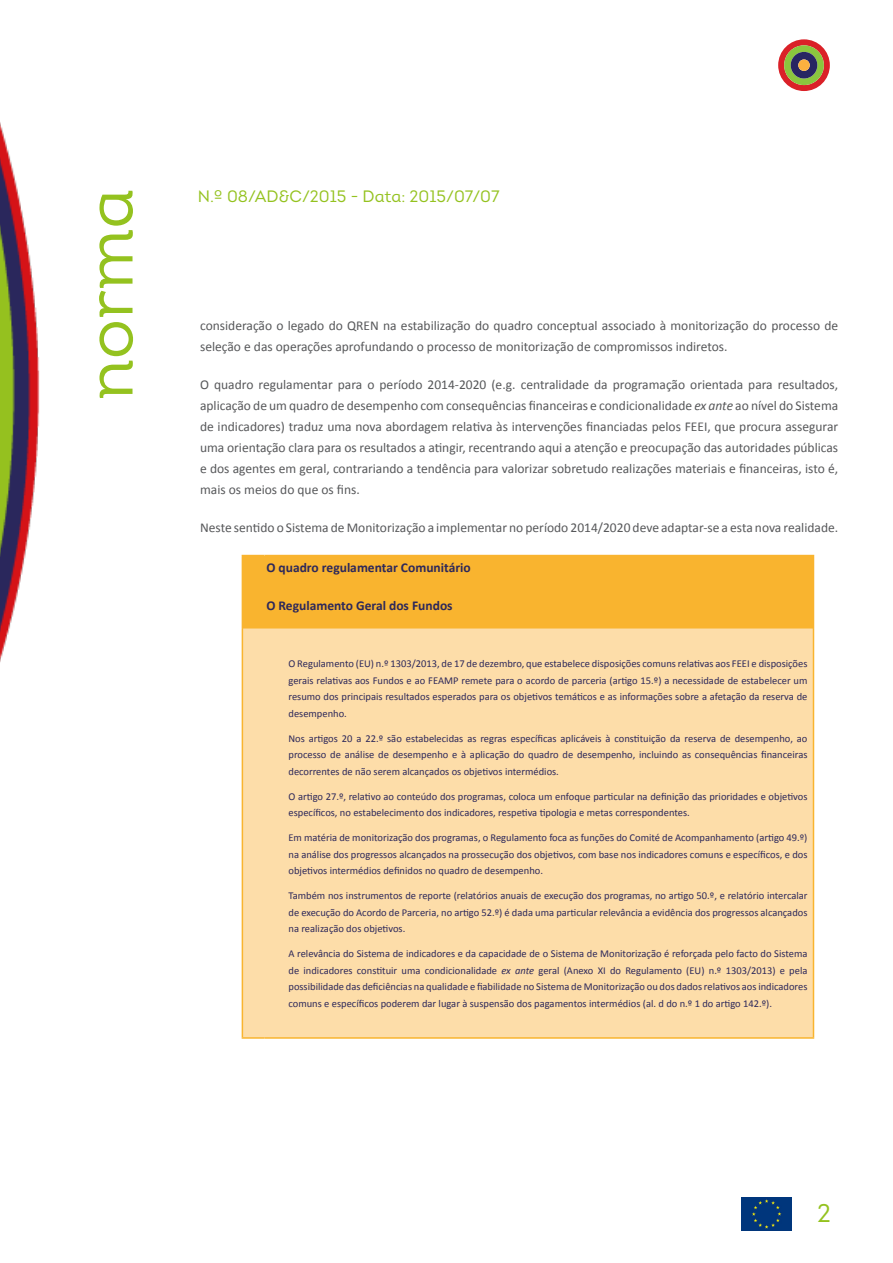
<style>
.page{position:relative;width:893px;height:1263px;background:#fff}
.page>*{position:absolute;margin:0;border:0;box-sizing:border-box;transform-origin:0 0}
.t1{font:67.2px "Intro Book Alt";color:#94c21f}
.Caixa{font:25.5px "Intro Book Alt";color:#94c21f}
.t2{font:16.5px "Intro Book Alt";color:#94c21f}
.Texto_NORMA{font:13.5px/21px "Calibri";color:#57585a}
.Texto_NORMA-2{font:700 13.5px "Calibri";color:#2d285a}
.Texto_NORMA-3{font:10.5px/16.5px "Calibri";color:#2d285a;text-align:justify}
.s1{font-style:italic}
</style>
<div class="page">
<img style="left:0;top:122px;width:40px;height:540px">
<svg style="left:778px;top:39px;width:52px;height:52px"></svg>
<div style="left:798px;top:59px;width:12px;height:12px;background:#fbb03f;border-radius:50%"></div>
<img style="left:742px;top:1197px;width:50px;height:33px">
<div style="left:242px;top:555px;width:571px;height:73px;background:#f9b42f"></div>
<div style="left:243px;top:628px;width:570px;height:409px;background:#fddda9"></div>
<hr style="left:242px;top:628px;width:1px;height:409px;background:#f9b42f">
<hr style="left:813px;top:628px;width:1px;height:409px;background:#f9b42f">
<hr style="left:242px;top:1037px;width:22px;height:2px;background:#f9b42f">
<hr style="left:264px;top:1037px;width:550px;height:2px;background:#f9b42f">
<hr style="left:264px;top:555px;width:550px;height:1px;background:#f9b42f">
<hr style="left:813px;top:556px;width:1px;height:72px;background:#f9b42f">
<h1 class="t1" style="left:68px;top:400px;width:213px;rotate:-90deg">norma</h1>
<h3 class="t2" style="left:198px;top:186px;width:303px">N.º 08/AD&amp;C/2015 - Data: 2015/07/07</h3>
<p class="Texto_NORMA" style="left:200px;top:315px;width:640px">consideração o legado do QREN na estabilização do quadro conceptual associado à monitorização do processo de seleção e das operações aprofundando o processo de monitorização de compromissos indiretos.</p>
<p class="Texto_NORMA" style="left:200px;top:374px;width:640px;text-align:justify">O quadro regulamentar para o período 2014-2020 (e.g. centralidade da programação orientada para resultados, aplicação de um quadro de desempenho com consequências financeiras e condicionalidade <span class="s1">ex ante</span> ao nível do Sistema de indicadores) traduz uma nova abordagem relativa às intervenções financiadas pelos FEEI, que procura assegurar uma orientação clara para os resultados a atingir, recentrando aqui a atenção e preocupação das autoridades públicas e dos agentes em geral, contrariando a tendência para valorizar sobretudo realizações materiais e financeiras, isto é, mais os meios do que os fins.</p>
<p class="Texto_NORMA" style="left:200px;top:517px;width:640px">Neste sentido o Sistema de Monitorização a implementar no período 2014/2020 deve adaptar-se a esta nova realidade.</p>
<p class="Texto_NORMA-2" style="left:266px;top:558px;width:206px">O quadro regulamentar Comunitário</p>
<p class="Texto_NORMA-2" style="left:266px;top:597px;width:188px">O Regulamento Geral dos Fundos</p>
<p class="Texto_NORMA-3" style="left:288px;top:656px;width:520px">O Regulamento (EU) n.º 1303/2013, de 17 de dezembro, que estabelece disposições comuns relativas aos FEEI e disposições gerais relativas aos Fundos e ao FEAMP remete para o acordo de parceria (artigo 15.º) a necessidade de estabelecer um resumo dos principais resultados esperados para os objetivos temáticos e as informações sobre a afetação da reserva de desempenho.</p>
<p class="Texto_NORMA-3" style="left:288px;top:730px;width:520px">Nos artigos 20 a 22.º são estabelecidas as regras específicas aplicáveis à constituição da reserva de desempenho, ao processo de análise de desempenho e à aplicação do quadro de desempenho, incluindo as consequências financeiras decorrentes de não serem alcançados os objetivos intermédios.</p>
<p class="Texto_NORMA-3" style="left:288px;top:788px;width:520px">O artigo 27.º, relativo ao conteúdo dos programas, coloca um enfoque particular na definição das prioridades e objetivos específicos, no estabelecimento dos indicadores, respetiva tipologia e metas correspondentes.</p>
<p class="Texto_NORMA-3" style="left:288px;top:830px;width:520px">Em matéria de monitorização dos programas, o Regulamento foca as funções do Comité de Acompanhamento (artigo 49.º) na análise dos progressos alcançados na prossecução dos objetivos, com base nos indicadores comuns e específicos, e dos objetivos intermédios definidos no quadro de desempenho.</p>
<p class="Texto_NORMA-3" style="left:288px;top:888px;width:520px">Também nos instrumentos de reporte (relatórios anuais de execução dos programas, no artigo 50.º, e relatório intercalar de execução do Acordo de Parceria, no artigo 52.º) é dada uma particular relevância a evidência dos progressos alcançados na realização dos objetivos.</p>
<p class="Texto_NORMA-3" style="left:288px;top:946px;width:520px">A relevância do Sistema de indicadores e da capacidade de o Sistema de Monitorização é reforçada pelo facto do Sistema de indicadores constituir uma condicionalidade <span class="s1">ex ante</span> geral (Anexo XI do Regulamento (EU) n.º 1303/2013) e pela possibilidade das deficiências na qualidade e fiabilidade no Sistema de Monitorização ou dos dados relativos aos indicadores comuns e específicos poderem dar lugar à suspensão dos pagamentos intermédios (al. d do n.º 1 do artigo 142.º).</p>
<p class="Caixa" style="left:817px;top:1197px;width:15px">2</p>
</div>
